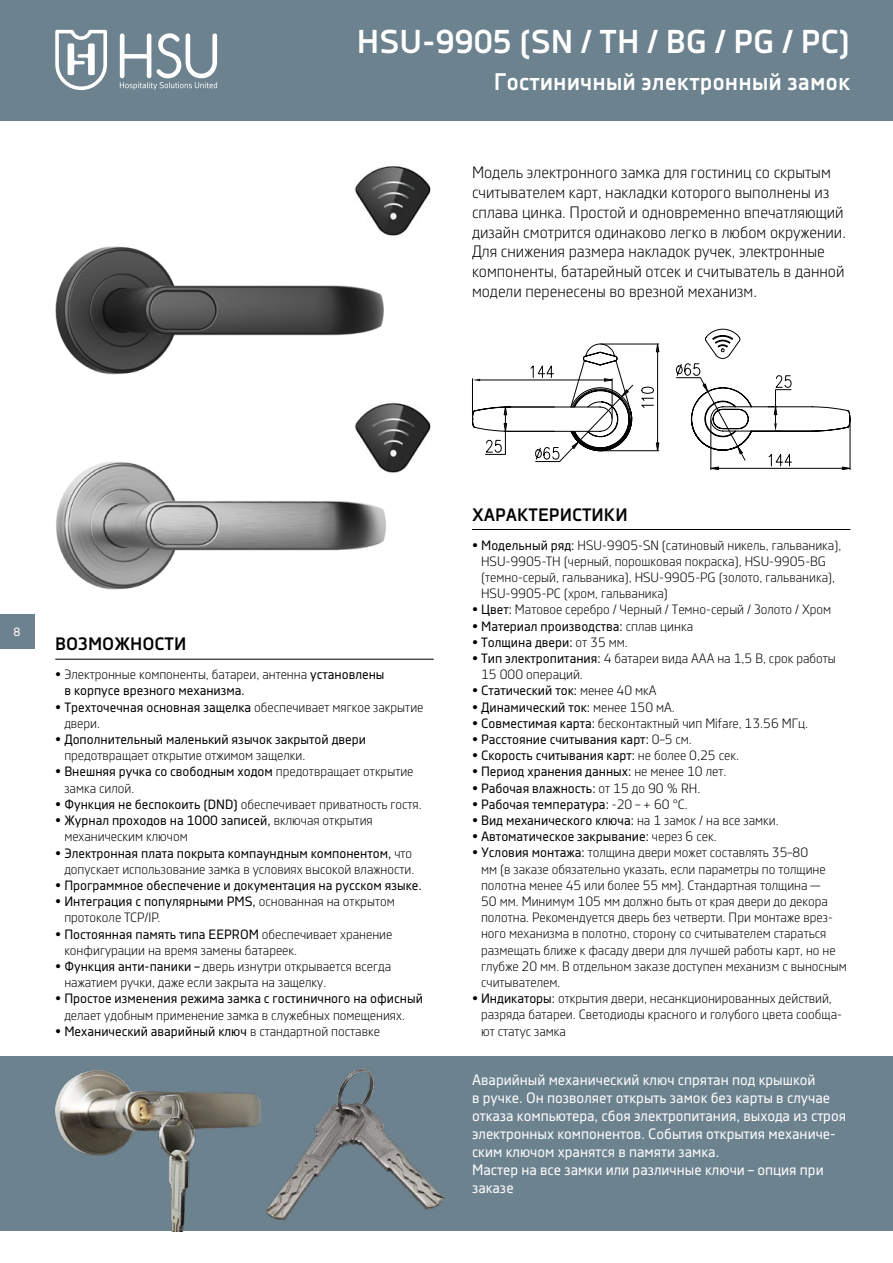
<style>
.page{position:relative;width:893px;height:1263px;background:#fff}
.page>*{position:absolute;margin:0;border:0;box-sizing:border-box;transform-origin:0 0}
.Раздел_1{font:700 33px "Decima Nova Pro";color:#fff}
.t1{font:700 24px "Decima Nova Pro";color:#fff}
.t2{font:700 18px "Decima Nova Pro";color:#000}
.t3{font:16.5px/19.8px "Decima Nova Pro Lt";color:#000}
.t4{font:15px/18px "Decima Nova Pro";color:#fff}
.t5{font:13.5px/16.2px "Decima Nova Pro Lt";color:#000}
.t6{font:13.5px/16.2px "Decima Nova Pro";color:#000}
.t7{font:12px "Decima Nova Pro";color:#fff}
.s1{font-family:"Decima Nova Pro Lt"}
.s2{font-family:"Decima Nova Pro"}
</style>
<div class="page">
<div style="left:0;top:614px;width:34px;height:34px;background:#6d828f"></div>
<div style="left:0;top:0;width:893px;height:121px;background:#6d828f"></div>
<svg style="left:472px;top:343px;width:187px;height:119px"></svg>
<hr style="left:850px;top:420px;width:1px;height:50px;background:#010202">
<svg style="left:676px;top:329px;width:174px;height:141px"></svg>
<div style="left:0;top:1057px;width:893px;height:174px;background:#6d828f"></div>
<img style="left:56px;top:1070px;width:204px;height:161px">
<img style="left:266px;top:1068px;width:179px;height:153px">
<hr style="left:55px;top:659px;width:379px;height:1px;background:#000">
<svg style="left:55px;top:30px;width:52px;height:60px"></svg>
<svg style="left:120px;top:33px;width:97px;height:57px"></svg>
<hr style="left:472px;top:529px;width:378px;height:1px;background:#000">
<img style="left:56px;top:462px;width:330px;height:128px">
<img style="left:55px;top:246px;width:329px;height:129px">
<img style="left:354px;top:166px;width:77px;height:70px">
<img style="left:342px;top:403px;width:89px;height:78px">
<p class="Раздел_1" style="left:357px;top:23px;width:495px">HSU-9905 (SN / TH / BG / PG / PC)</p>
<p class="t1" style="left:494px;top:68px;width:358px">Гостиничный электронный замок</p>
<p class="t3" style="left:472px;top:163px;width:375px">Модель электронного замка для гостиниц со скрытым считывателем карт, накладки которого выполнены из сплава цинка. Простой и одновременно впечатляющий дизайн смотрится одинаково легко в любом окружении.</p>
<p class="t3" style="left:472px;top:242px;width:374px">Для снижения размера накладок ручек, электронные компоненты, батарейный отсек и считыватель в данной модели перенесены во врезной механизм.</p>
<p class="t7" style="left:14px;top:625px;width:8px">8</p>
<p class="t2" style="left:55px;top:634px;width:133px">ВОЗМОЖНОСТИ</p>
<p class="t6" style="left:64px;top:667px;width:322px;text-indent:-9px">• <span class="s1">Электронные компоненты, батареи, антенна</span> установлены в корпусе врезного механизма.</p>
<p class="t5" style="left:64px;top:699px;width:361px;text-indent:-9px"><span class="s2">• Трехточечная основная защелка</span> обеспечивает мягкое закрытие двери.</p>
<p class="t6" style="left:64px;top:731px;width:303px;text-indent:-9px">• Дополнительный маленький язычок закрытой двери <span class="s1">предотвращает открытие отжимом защелки.</span></p>
<p class="t5" style="left:64px;top:764px;width:351px;text-indent:-9px"><span class="s2">• Внешняя ручка со свободным ходом</span> предотвращает открытие замка силой.</p>
<p class="t5" style="left:55px;top:796px;width:368px"><span class="s2">• Функция не беспокоить (DND)</span> обеспечивает приватность гостя.</p>
<p class="t5" style="left:64px;top:812px;width:310px;text-indent:-9px"><span class="s2">• Журнал проходов на 1000 записей,</span> включая открытия механическим ключом</p>
<p class="t5" style="left:55px;top:845px;width:361px;text-align:right"><span class="s2">• Электронная плата покрыта компаундным компонентом,</span> что допускает использование замка в условиях высокой влажности.</p>
<p class="t6" style="left:55px;top:877px;width:366px">• Программное обеспечение и документация на русском языке.</p>
<p class="t5" style="left:64px;top:893px;width:332px;text-indent:-9px"><span class="s2">• Интеграция с популярными PMS,</span> основанная на открытом протоколе TCP/IP.</p>
<p class="t5" style="left:64px;top:926px;width:330px;text-indent:-9px"><span class="s2">• Постоянная память типа EEPROM</span> обеспечивает хранение конфигурации на время замены батареек.</p>
<p class="t5" style="left:64px;top:958px;width:328px;text-indent:-9px"><span class="s2">• Функция анти-паники –</span> дверь изнутри открывается всегда нажатием ручки, даже если закрыта на защелку.</p>
<p class="t6" style="left:64px;top:991px;width:360px;text-indent:-9px">• Простое изменения режима замка с гостиничного на офисный <span class="s1">делает удобным применение замка в служебных помещениях.</span></p>
<p class="t6" style="left:55px;top:1023px;width:326px">• Механический аварийный ключ <span class="s1">в стандартной поставке</span></p>
<p class="t2" style="left:472px;top:504px;width:157px">ХАРАКТЕРИСТИКИ</p>
<p class="t5" style="left:481px;top:537px;width:362px;text-indent:-9px"><span class="s2">• Модельный ряд:</span> HSU-9905-SN (сатиновый никель, гальваника), HSU-9905-TH (черный, порошковая покраска), HSU-9905-BG (темно-серый, гальваника), HSU-9905-PG (золото, гальваника), HSU-9905-PC (хром, гальваника)</p>
<p class="t5" style="left:472px;top:601px;width:361px"><span class="s2">• Цвет:</span> Матовое серебро / Черный / Темно-серый / Золото / Хром</p>
<p class="t6" style="left:472px;top:618px;width:223px">• Материал производства: <span class="s1">сплав цинка</span></p>
<p class="t6" style="left:472px;top:634px;width:157px">• Толщина двери: <span class="s1">от 35 мм.</span></p>
<p class="t5" style="left:481px;top:650px;width:356px;text-indent:-9px"><span class="s2">• Тип электропитания:</span> 4 батареи вида AAA на 1,5 В, срок работы<br>15 000 операций.</p>
<p class="t6" style="left:472px;top:683px;width:186px">• Статический ток: <span class="s1">менее 40 мкА</span></p>
<p class="t6" style="left:472px;top:699px;width:204px">• Динамический ток: <span class="s1">менее 150 мА.</span></p>
<p class="t5" style="left:472px;top:715px;width:338px"><span class="s2">• Совместимая карта:</span> бесконтактный чип Mifare, 13.56 МГц.</p>
<p class="t6" style="left:472px;top:731px;width:221px">• Расстояние считывания карт: <span class="s1">0–5 см.</span></p>
<p class="t6" style="left:472px;top:747px;width:268px">• Скорость считывания карт: <span class="s1">не более 0,25 сек.</span></p>
<p class="t6" style="left:472px;top:764px;width:256px">• Период хранения данных: <span class="s1">не менее 10 лет.</span></p>
<p class="t6" style="left:472px;top:780px;width:230px">• Рабочая влажность: <span class="s1">от 15 до 90 % RH.</span></p>
<p class="t6" style="left:472px;top:796px;width:217px">• Рабочая температура: <span class="s1">-20 – + 60 °С.</span></p>
<p class="t6" style="left:472px;top:812px;width:308px">• Вид механического ключа: <span class="s1">на 1 замок / на все замки.</span></p>
<p class="t6" style="left:472px;top:828px;width:246px">• Автоматическое закрывание: <span class="s1">через 6 сек.</span></p>
<p class="t5" style="left:481px;top:844px;width:367px;text-indent:-9px"><span class="s2">• Условия монтажа:</span> толщина двери может составлять 35–80<br>мм (в заказе обязательно указать, если параметры по толщине полотна менее 45 или более 55 мм). Стандартная толщина —<br>50 мм. Минимум 105 мм должно быть от края двери до декора полотна. Рекомендуется дверь без четверти. При монтаже врез&shy;ного механизма в полотно, сторону со считывателем стараться размещать ближе к фасаду двери для лучшей работы карт, но не глубже 20 мм. В отдельном заказе доступен механизм с выносным считывателем.</p>
<p class="t5" style="left:481px;top:990px;width:362px;text-indent:-9px"><span class="s2">• Индикаторы:</span> открытия двери, несанкционированных действий, разряда батареи. Светодиоды красного и голубого цвета сообща&shy;ют статус замка</p>
<p class="t4" style="left:472px;top:1071px;width:376px">Аварийный механический ключ спрятан под крышкой<br>в ручке. Он позволяет открыть замок без карты в случае отказа компьютера, сбоя электропитания, выхода из строя электронных компонентов. События открытия механиче&shy;ским ключом хранятся в памяти замка.</p>
<p class="t4" style="left:472px;top:1161px;width:353px">Мастер на все замки или различные ключи – опция при заказе</p>
</div>
